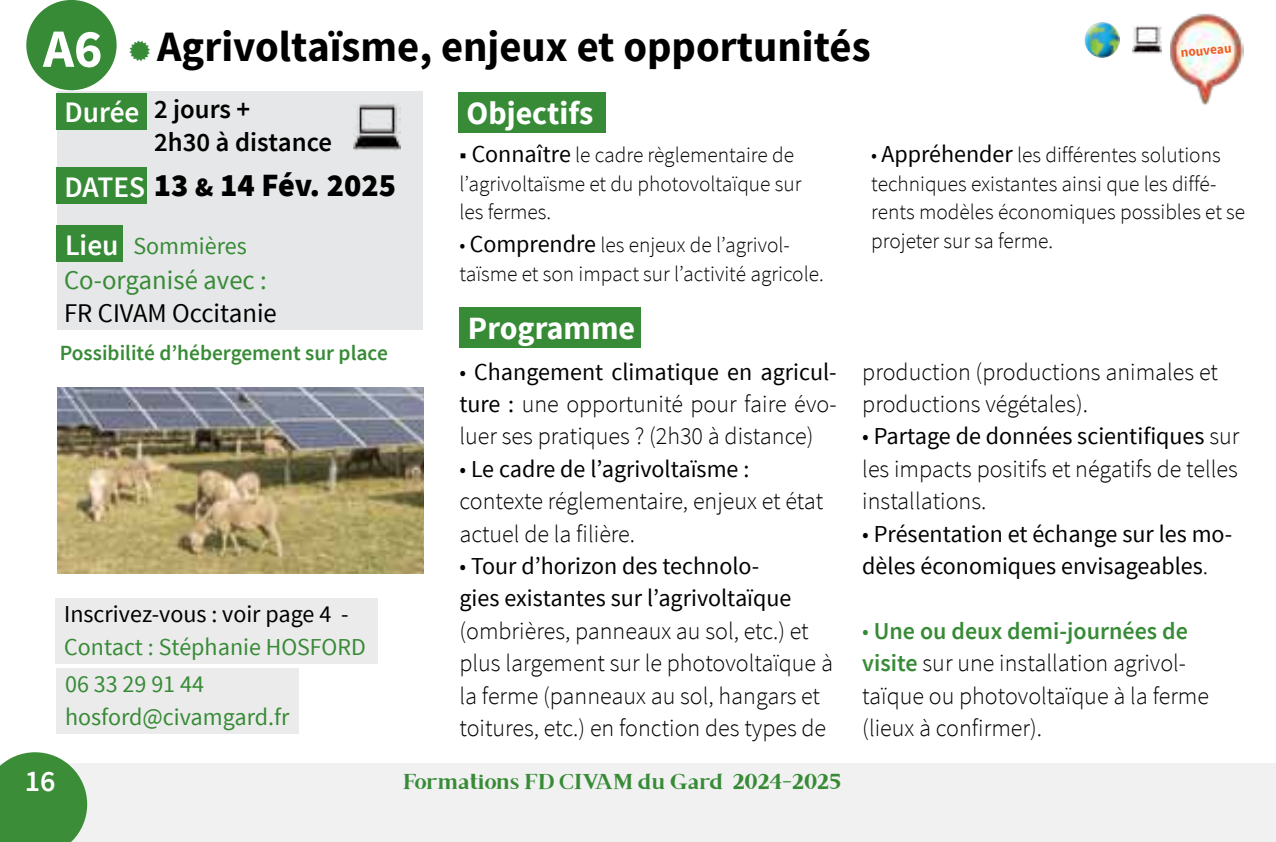
<style>
.page{position:relative;width:1276px;height:842px;background:#fff}
.page>*{position:absolute;margin:0;border:0;box-sizing:border-box;transform-origin:0 0}
.t1{font:700 43.2px "Source Sans Pro";color:#000}
.t2{font:700 32.4px "Source Sans Pro";color:#fff}
.t3{font:900 32.4px "Source Sans Pro";color:#000}
.t4{font:600 30px "Source Sans Pro";color:#fff}
.t5{font:600 27px "Source Sans Pro";color:#000}
.t6{font:27px "Source Sans Pro";color:#378b36}
.t7{font:27px "Source Sans Pro";color:#000}
.t8{font:300 24.3px/32.4px "Source Sans Pro";color:#000}
.t9{font:24.3px/32.4px "Source Sans Pro";color:#000}
.t10{font:24.3px/32.4px "Source Sans Pro";color:#378b36}
.t11{font:300 21.6px/28.8px "Source Sans Pro";color:#000}
.t12{font:21.6px "Brixton TC";color:#378b36;scale:1.08 1}
.t13{font:600 21.6px "Source Sans Pro";color:#378b36}
.t14{font:700 13.5px "Source Sans Pro";color:#f15d22}
.s1{font-size:54px;color:#fff}
.s2{font-size:29.7px;color:#fff}
.s3{font-weight:400;font-size:24px}
.s4{font-weight:400;font-size:24.3px}
.s5{font-weight:600;font-size:29.7px;color:#fff}
.s6{font-size:27px}
.s7{font-weight:400}
.s8{font-weight:300}
.s9{color:#378b36}
.s10{font-weight:600;color:#378b36}
</style>
<div class="page">
<div style="left:0;top:764px;width:1276px;height:78px;background:#f1f1f2"></div>
<svg style="left:0;top:752px;width:87px;height:90px;background:#51994d"></svg>
<div style="left:26px;top:0;width:91px;height:90px;background:#378b36;border-radius:50%"></div>
<div style="left:458px;top:93px;width:147px;height:40px;background:#378b36"></div>
<div style="left:57px;top:92px;width:366px;height:238px;background:#e6e7e8"></div>
<div style="left:56px;top:93px;width:90px;height:37px;background:#378b36"></div>
<div style="left:56px;top:226px;width:67px;height:36px;background:#378b36"></div>
<div style="left:459px;top:307px;width:182px;height:41px;background:#378b36"></div>
<img style="left:57px;top:388px;width:366px;height:185px">
<img style="left:1132px;top:25px;width:29px;height:29px">
<img style="left:1084px;top:22px;width:36px;height:36px;border-radius:18px">
<img style="left:354px;top:104px;width:47px;height:47px">
<div style="left:56px;top:168px;width:90px;height:36px;background:#378b36"></div>
<div style="left:57px;top:668px;width:242px;height:66px;background:#ebebec"></div>
<div style="left:56px;top:598px;width:322px;height:65px;background:#ebebec"></div>
<img style="left:1170px;top:13px;width:73px;height:93px">
<h1 class="t1" style="left:43px;top:19px;width:829px"><span class="s1">A6</span> Agrivoltaïsme, enjeux et opportunités</h1>
<p class="t5" style="left:64px;top:92px;width:187px"><span class="s2">Durée</span> 2 jours +</p>
<h2 class="t2" style="left:466px;top:92px;width:128px">Objectifs</h2>
<p class="t5" style="left:154px;top:125px;width:179px">2h30 à distance</p>
<p class="t14" style="left:1180px;top:44px;width:52px;rotate:-5deg">nouveau</p>
<p class="t11" style="left:459px;top:140px;width:343px"><span class="s3">■</span> <span class="s4">Connaître</span> le cadre règlementaire de l’agrivoltaïsme et du photovoltaïque sur les fermes.</p>
<p class="t11" style="left:459px;top:230px;width:366px">• <span class="s4">Comprendre</span> les enjeux de l’agrivol&shy;taïsme et son impact sur l’activité agricole.</p>
<p class="t11" style="left:871px;top:140px;width:375px">• <span class="s4">Appréhender</span> les différentes solutions techniques existantes ainsi que les diffé&shy;rents modèles économiques possibles et se projeter sur sa ferme.</p>
<h2 class="t3" style="left:64px;top:164px;width:333px"><span class="s5">DATES</span> 13 <span class="s6">&amp;</span> 14 Fév. 2025</h2>
<p class="t10" style="left:65px;top:230px;width:183px"><span class="s5">Lieu</span> Sommières</p>
<p class="t6" style="left:64px;top:263px;width:204px">Co-organisé avec :</p>
<p class="t7" style="left:64px;top:296px;width:214px">FR CIVAM Occitanie</p>
<h2 class="t2" style="left:468px;top:307px;width:169px">Programme</h2>
<p class="t8" style="left:459px;top:356px;width:379px;text-align:justify">• <span class="s7">Changement climatique en agricul&shy;ture :</span> une opportunité pour faire évo&shy;luer ses pratiques ? (2h30 à distance)</p>
<p class="t8" style="left:459px;top:453px;width:365px">• <span class="s7">Le cadre de l’agrivoltaïsme : </span>contexte réglementaire, enjeux et état actuel de la filière.</p>
<p class="t9" style="left:459px;top:550px;width:333px"><span class="s8">•</span> Tour d’horizon des technolo&shy;gies existantes sur l’agrivoltaïque</p>
<p class="t8" style="left:459px;top:615px;width:375px">(ombrières, panneaux au sol, etc.) et plus largement sur le photovoltaïque à la ferme (panneaux au sol, hangars et toitures, etc.) en fonction des types de</p>
<p class="t13" style="left:60px;top:340px;width:329px">Possibilité d’hébergement sur place</p>
<p class="t8" style="left:862px;top:355px;width:357px">production (productions animales et productions végétales).</p>
<p class="t8" style="left:862px;top:420px;width:379px;text-align:justify">• <span class="s7">Partage de données scientifiques</span> sur les impacts positifs et négatifs de telles installations.</p>
<p class="t9" style="left:862px;top:518px;width:371px"><span class="s8">•</span> Présentation et échange sur les mo&shy;dèles économiques envisageables<span class="s8">.</span></p>
<p class="t9" style="left:64px;top:598px;width:286px">Inscrivez-vous : voir page 4 -</p>
<p class="t10" style="left:64px;top:631px;width:303px">Contact : Stéphanie HOSFORD</p>
<p class="t8" style="left:862px;top:615px;width:348px"><span class="s9">•</span> <span class="s10">Une ou deux demi-journées de visite</span> sur une installation agrivol&shy;taïque ou photovoltaïque à la ferme (lieux à confirmer).</p>
<p class="t10" style="left:65px;top:668px;width:226px">06 33 29 91 44 hosford@civamgard.fr</p>
<p class="t4" style="left:25px;top:762px;width:32px">16</p>
<p class="t12" style="left:403px;top:769px;width:407px">Formations FD CIVAM du Gard 2024-2025</p>
</div>
